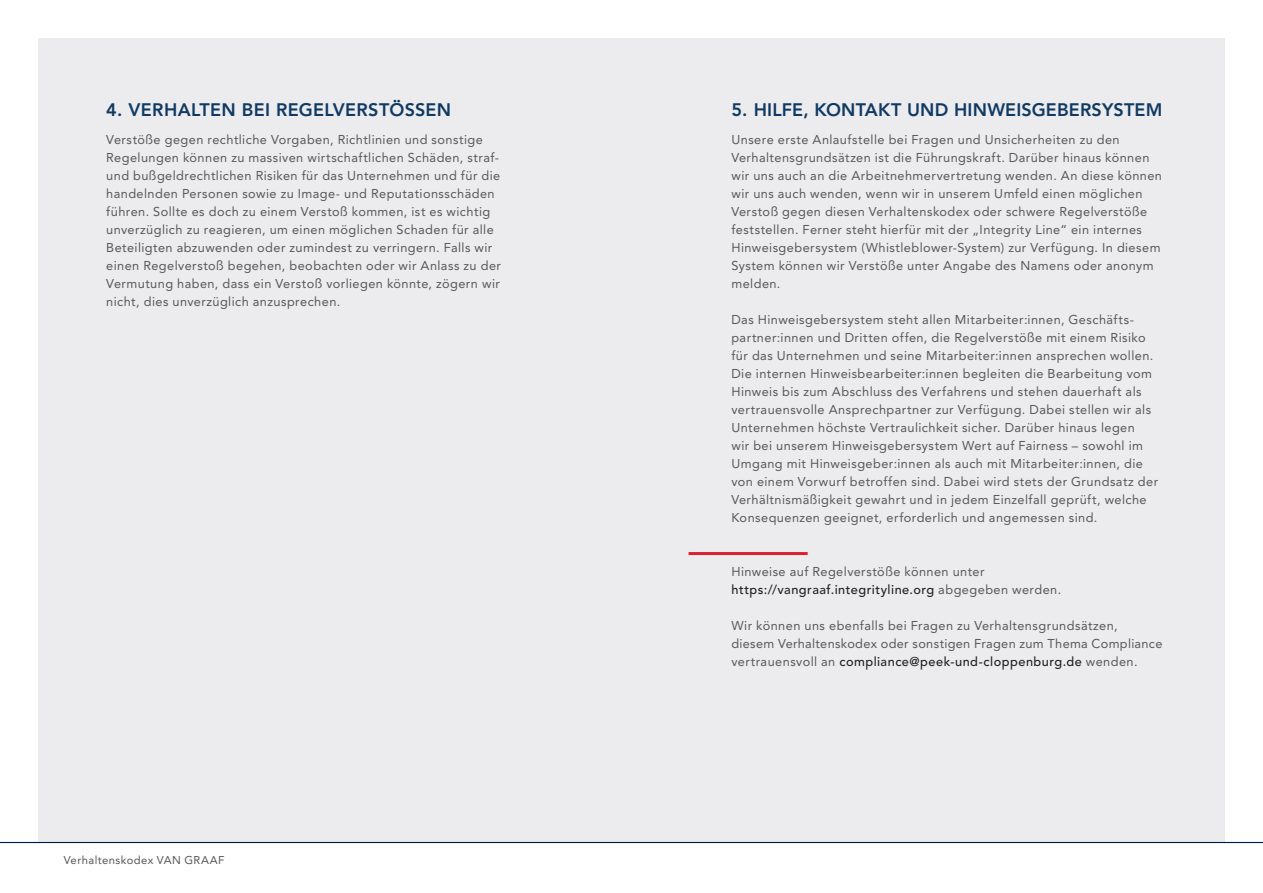
<style>
.page{position:relative;width:1263px;height:893px;background:#fff}
.page>*{position:absolute;margin:0;border:0;box-sizing:border-box;transform-origin:0 0}
.t1{font:800 18px "Avenir LTCE";letter-spacing:.01em;color:#103a64}
.t2{font:12.75px/18px "Avenir LTCE";letter-spacing:.035em;color:#57585a}
.t3{font:11.25px "Avenir LTCE";letter-spacing:.04em;color:#57585a}
.s1{font-weight:500;color:#231f20}
</style>
<div class="page">
<div style="left:38px;top:38px;width:1187px;height:804px;background:#ececee"></div>
<hr style="left:0;top:842px;width:1263px;height:1px;background:#001b48">
<hr style="left:688px;top:552px;width:120px;height:3px;background:#da2031">
<h1 class="t1" style="left:106px;top:99px;width:346px">4. VERHALTEN BEI REGELVERSTÖSSEN</h1>
<p class="t2" style="left:106px;top:132px;width:396px">Verstöße gegen rechtliche Vorgaben, Richtlinien und sonstige Regelungen können zu massiven wirtschaftlichen Schäden, straf&shy;und bußgeldrechtlichen Risiken für das Unternehmen und für die handelnden Personen sowie zu Image- und Reputationsschäden führen. Sollte es doch zu einem Verstoß kommen, ist es wichtig unverzüglich zu reagieren, um einen möglichen Schaden für alle Beteiligten abzuwenden oder zumindest zu verringern. Falls wir einen Regelverstoß begehen, beobachten oder wir Anlass zu der Vermutung haben, dass ein Verstoß vorliegen könnte, zögern wir nicht, dies unverzüglich anzusprechen.</p>
<p class="t3" style="left:64px;top:855px;width:162px">Verhaltenskodex VAN GRAAF</p>
<h1 class="t1" style="left:731px;top:99px;width:432px">5. HILFE, KONTAKT UND HINWEISGEBERSYSTEM</h1>
<p class="t2" style="left:731px;top:132px;width:432px">Unsere erste Anlaufstelle bei Fragen und Unsicherheiten zu den Verhaltensgrundsätzen ist die Führungskraft. Darüber hinaus können wir uns auch an die Arbeitnehmervertretung wenden. An diese können wir uns auch wenden, wenn wir in unserem Umfeld einen möglichen Verstoß gegen diesen Verhaltenskodex oder schwere Regelverstöße feststellen. Ferner steht hierfür mit der „Integrity Line“ ein internes Hinweisgebersystem (Whistleblower-System) zur Verfügung. In diesem System können wir Verstöße unter Angabe des Namens oder anonym melden.</p>
<p class="t2" style="left:731px;top:312px;width:428px">Das Hinweisgebersystem steht allen Mitarbeiter:innen, Geschäfts&shy;partner:innen und Dritten offen, die Regelverstöße mit einem Risiko für das Unternehmen und seine Mitarbeiter:innen ansprechen wollen.<br>Die internen Hinweisbearbeiter:innen begleiten die Bearbeitung vom Hinweis bis zum Abschluss des Verfahrens und stehen dauerhaft als vertrauensvolle Ansprechpartner zur Verfügung. Dabei stellen wir als Unternehmen höchste Vertraulichkeit sicher. Darüber hinaus legen<br>wir bei unserem Hinweisgebersystem Wert auf Fairness – sowohl im Umgang mit Hinweisgeber:innen als auch mit Mitarbeiter:innen, die von einem Vorwurf betroffen sind. Dabei wird stets der Grundsatz der Verhältnismäßigkeit gewahrt und in jedem Einzelfall geprüft, welche Konsequenzen geeignet, erforderlich und angemessen sind.</p>
<p class="t2" style="left:731px;top:564px;width:331px">Hinweise auf Regelverstöße können unter <span class="s1">https://vangraaf.integrityline.org</span> abgegeben werden.</p>
<p class="t2" style="left:731px;top:618px;width:432px">Wir können uns ebenfalls bei Fragen zu Verhaltensgrundsätzen, diesem Verhaltenskodex oder sonstigen Fragen zum Thema Compliance vertrauensvoll an <span class="s1">compliance@peek-und-cloppenburg.de</span> wenden.</p>
</div>
